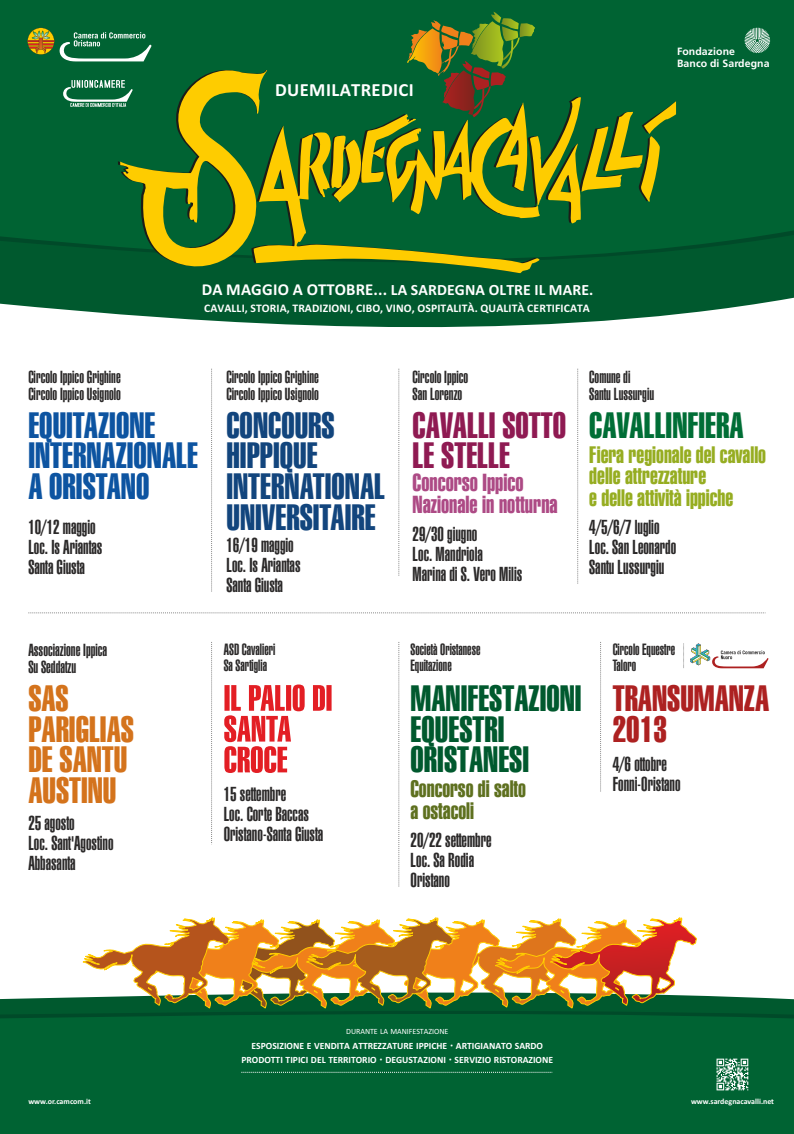
<style>
.page{position:relative;width:794px;height:1134px;background:#fff}
.page>*{position:absolute;margin:0;border:0;box-sizing:border-box;transform-origin:0 0}
.t1{font:35.6px/30.8px "Swiss 911 BT Extra Compressed";color:#12457d}
.t2{font:35.6px/30.8px "Swiss 911 BT Extra Compressed";color:#0d54a1}
.t3{font:35.6px/30.8px "Swiss 911 BT Extra Compressed";color:#00592e}
.t4{font:35.6px/30.8px "Swiss 911 BT Extra Compressed";color:#d4731c}
.t5{font:35.6px/30.8px "Swiss 911 BT Extra Compressed";color:#8f1a52}
.t6{font:35.6px/30.8px "Swiss 911 BT Extra Compressed";color:#ad2121}
.t7{font:35.6px "Swiss 911 BT Extra Compressed";color:#006e36}
.t8{font:24px/22.1px "Swiss 911 BT Extra Compressed";color:#ad4a85}
.t9{font:23.2px/21.4px "Swiss 911 BT Extra Compressed";color:#96ad21}
.t10{font:23.2px/21.4px "Swiss 911 BT Extra Compressed";color:#5e701f}
.t11{font:900 extra-condensed 19.7px/20px "Swiss 911 BT";color:#2b2929}
.t12{font:700 18.6px "Calibri";letter-spacing:.02em;color:#fff}
.t13{font:900 extra-condensed 17px/17.3px "Swiss 911 BT";color:#2b2929}
.t14{font:900 extra-condensed 15.9px/16.2px "Swiss 911 BT";color:#2b2929}
.t15{font:700 15.7px "Calibri";letter-spacing:.01em;color:#fff}
.t16{font:700 11.6px "Calibri";letter-spacing:.01em;color:#fff}
.t17{font:700 10.5px/12.5px "Frutiger LT Pro";letter-spacing:.01em;color:#fff}
.t18{font:700 9.6px/14.6px "Calibri";color:#fff;text-align:center}
.t19{font:8px "Calibri";color:#fff}
.t20{font:700 7.9px "Calibri";color:#fff}
.s1{font-size:16.7px}
.s2{font-size:12px}
</style>
<div class="page">
<div style="left:0;top:1028px;width:794px;height:106px;background:#006333"></div>
<svg style="left:0;top:917px;width:794px;height:111px"></svg>
<svg style="left:224px;top:684px;width:108px;height:28px"></svg>
<svg style="left:224px;top:715px;width:67px;height:28px"></svg>
<svg style="left:224px;top:746px;width:64px;height:27px"></svg>
<svg style="left:211px;top:642px;width:1px;height:201px"></svg>
<svg style="left:398px;top:642px;width:1px;height:245px"></svg>
<svg style="left:600px;top:642px;width:1px;height:150px"></svg>
<svg style="left:577px;top:369px;width:1px;height:215px"></svg>
<svg style="left:398px;top:369px;width:1px;height:207px"></svg>
<svg style="left:28px;top:612px;width:737px;height:1px"></svg>
<svg style="left:211px;top:369px;width:1px;height:223px"></svg>
<svg style="left:0;top:282px;width:794px;height:46px;fill:#00592e"></svg>
<svg style="left:0;top:0;width:794px;height:281px;background:#006132"></svg>
<svg style="left:268px;top:125px;width:272px;height:148px;background:#508021"></svg>
<svg style="left:328px;top:12px;width:348px;height:212px;background:#3c7527"></svg>
<svg style="left:744px;top:28px;width:26px;height:25px"></svg>
<svg style="left:27px;top:28px;width:241px;height:255px;background:#2e742d"></svg>
<svg style="left:241px;top:1072px;width:311px;height:1px"></svg>
<svg style="left:716px;top:1059px;width:32px;height:31px"></svg>
<svg style="left:683px;top:643px;width:1px;height:25px"></svg>
<svg style="left:690px;top:643px;width:78px;height:25px"></svg>
<p class="t13" style="left:28px;top:370px;width:94px">Circolo Ippico Grighine<br>Circolo Ippico Usignolo</p>
<p class="t12" style="left:275px;top:82px;width:140px">DUEMILATREDICI</p>
<p class="t17" style="left:677px;top:46px;width:94px">Fondazione<br>Banco di Sardegna</p>
<p class="t15" style="left:202px;top:283px;width:393px"><span class="s1">DA MAGGIO A OTTOBRE...</span> LA SARDEGNA OLTRE IL MARE.</p>
<p class="t16" style="left:204px;top:303px;width:387px">CAVALLI, STORIA, TRADIZIONI, CIBO, VINO, OSPITALITÀ. QUALITÀ CERTIFICATA</p>
<p class="t13" style="left:226px;top:370px;width:94px">Circolo Ippico Grighine<br>Circolo Ippico Usignolo</p>
<p class="t13" style="left:412px;top:370px;width:57px">Circolo Ippico<br>San Lorenzo</p>
<p class="t13" style="left:589px;top:370px;width:66px">Comune di<br>Santu Lussurgiu</p>
<h1 class="t2" style="left:28px;top:413px;width:171px">EQUITAZIONE<br>INTERNAZIONALE<br>A ORISTANO</h1>
<h1 class="t1" style="left:226px;top:413px;width:160px">CONCOURS<br>HIPPIQUE<br>INTERNATIONAL<br>UNIVERSITAIRE</h1>
<p class="t11" style="left:28px;top:519px;width:75px">10/12 maggio<br>Loc. Is Ariantas<br>Santa Giusta</p>
<p class="t11" style="left:226px;top:537px;width:75px">16/19 maggio<br>Loc. Is Ariantas<br>Santa Giusta</p>
<h1 class="t5" style="left:412px;top:413px;width:155px">CAVALLI SOTTO<br>LE STELLE</h1>
<p class="t8" style="left:412px;top:474px;width:147px">Concorso Ippico<br>Nazionale in notturna</p>
<p class="t11" style="left:412px;top:526px;width:111px">29/30 giugno<br>Loc. Mandriola<br>Marina di S. Vero Milis</p>
<h1 class="t7" style="left:589px;top:410px;width:156px">CAVALLINFIERA</h1>
<p class="t9" style="left:589px;top:446px;width:178px">Fiera regionale del cavallo delle attrezzature<br>e delle attività ippiche</p>
<p class="t11" style="left:589px;top:519px;width:88px">4/5/6/7 luglio<br>Loc. San Leonardo<br>Santu Lussurgiu</p>
<p class="t13" style="left:28px;top:643px;width:80px">Associazione Ippica<br>Su Seddatzu</p>
<h1 class="t4" style="left:28px;top:686px;width:107px">SAS<br>PARIGLIAS<br>DE SANTU<br>AUSTINU</h1>
<p class="t11" style="left:28px;top:815px;width:87px">25 agosto<br>Loc. Sant'Agostino<br>Abbasanta</p>
<p class="t14" style="left:224px;top:643px;width:53px">ASD Cavalieri<br>Sa Sartiglia</p>
<p class="t14" style="left:410px;top:643px;width:71px">Società Oristanese<br>Equitazione</p>
<h1 class="t3" style="left:410px;top:686px;width:173px">MANIFESTAZIONI<br>EQUESTRI<br>ORISTANESI</h1>
<p class="t11" style="left:224px;top:785px;width:101px">15 settembre<br>Loc. Corte Baccas<br>Oristano-Santa Giusta</p>
<p class="t10" style="left:410px;top:780px;width:117px">Concorso di salto a ostacoli</p>
<p class="t11" style="left:410px;top:832px;width:82px">20/22 settembre<br>Loc. Sa Rodia<br>Oristano</p>
<p class="t14" style="left:612px;top:643px;width:64px">Circolo Equestre<br>Taloro</p>
<h1 class="t6" style="left:612px;top:686px;width:158px">TRANSUMANZA<br>2013</h1>
<p class="t11" style="left:612px;top:756px;width:69px">4/6 ottobre<br>Fonni-Oristano</p>
<p class="t19" style="left:346px;top:1028px;width:104px">DURANTE LA MANIFESTAZIONE</p>
<p class="t18" style="left:241px;top:1039px;width:313px">ESPOSIZIONE E VENDITA ATTREZZATURE IPPICHE <span class="s2">·</span> ARTIGIANATO SARDO<br>PRODOTTI TIPICI DEL TERRITORIO <span class="s2">·</span> DEGUSTAZIONI <span class="s2">·</span> SERVIZIO RISTORAZIONE</p>
<p class="t20" style="left:28px;top:1098px;width:64px">www.or.camcom.it</p>
<p class="t20" style="left:691px;top:1098px;width:85px">www.sardegnacavalli.net</p>
</div>
